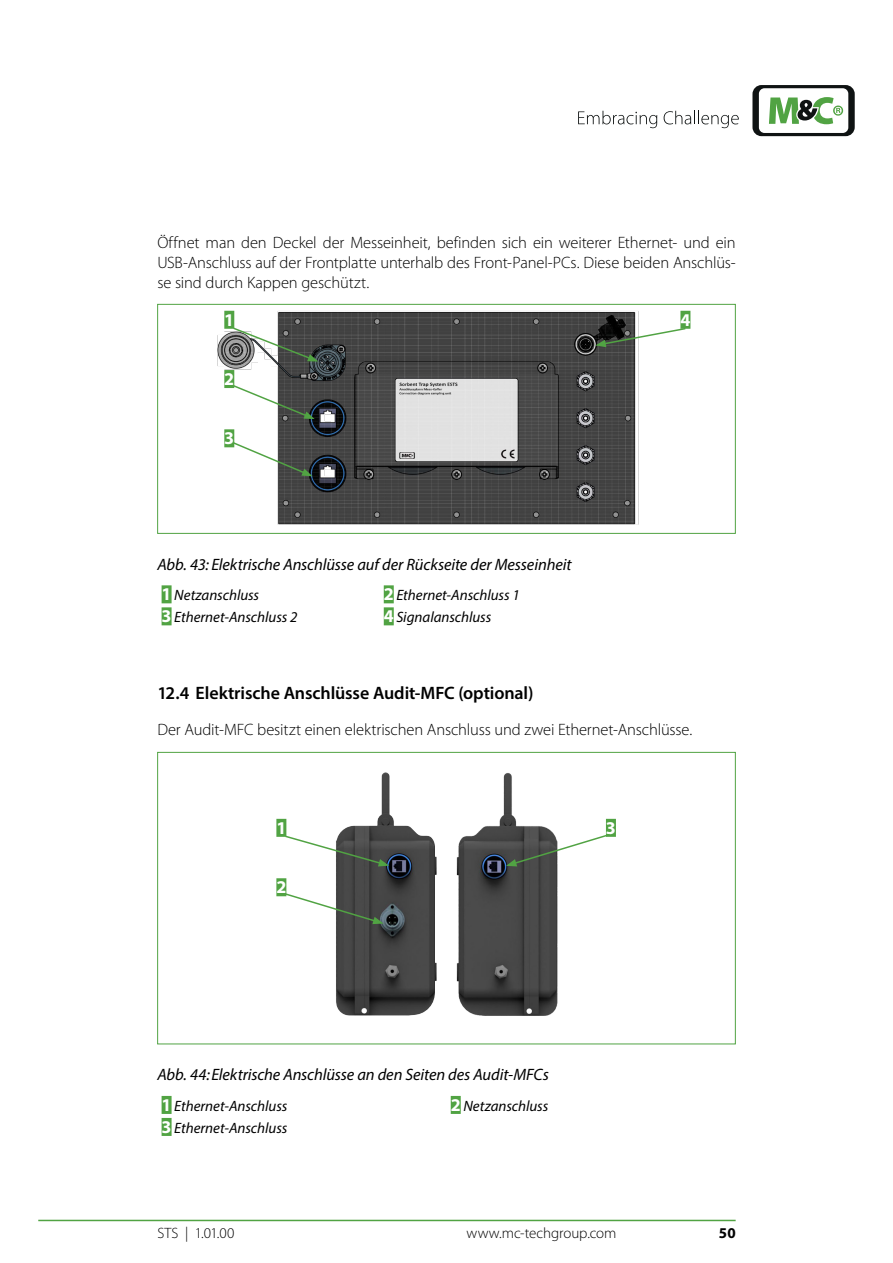
<style>
.page{position:relative;width:893px;height:1263px;background:#fff}
.page>*{position:absolute;margin:0;border:0;box-sizing:border-box;transform-origin:0 0}
.t1{font:600 18px "Myriad Pro";letter-spacing:-.005em;color:#000}
._2_-_1_Table_Item{font:700 18px "Myriad Pro";color:#fff}
.MC_PF_DE11_Text_Body{font:300 16.5px/19.8px "Myriad Pro";letter-spacing:-.01em;color:#000;text-align:justify}
.t2{font:italic 16.5px "Myriad Pro";letter-spacing:-.005em;color:#000}
.MC_PF1-18_Illustrati{font:italic 15px "Myriad Pro";letter-spacing:-.005em;color:#000}
.t3{font:300 15px "Myriad Pro";color:#000}
.t4{font:700 15px "Myriad Pro";color:#000}
.s1{font-weight:700;font-style:normal;font-size:18px;color:#fff}
</style>
<div class="page">
<svg style="left:578px;top:111px;width:79px;height:17px"></svg>
<svg style="left:664px;top:111px;width:75px;height:17px"></svg>
<svg style="left:752px;top:85px;width:103px;height:51px"></svg>
<hr style="left:38px;top:1220px;width:698px;height:1px;background:#51a343">
<svg style="left:157px;top:304px;width:579px;height:230px"></svg>
<div style="left:162px;top:585px;width:10px;height:18px;background:#51a343"></div>
<div style="left:384px;top:585px;width:10px;height:18px;background:#51a343"></div>
<div style="left:162px;top:607px;width:10px;height:18px;background:#51a343"></div>
<div style="left:384px;top:607px;width:10px;height:18px;background:#51a343"></div>
<svg style="left:157px;top:752px;width:579px;height:292px"></svg>
<div style="left:162px;top:1096px;width:10px;height:18px;background:#51a343"></div>
<div style="left:451px;top:1096px;width:10px;height:18px;background:#51a343"></div>
<div style="left:162px;top:1118px;width:10px;height:18px;background:#51a343"></div>
<svg style="left:232px;top:326px;width:86px;height:36px"></svg>
<div style="left:224px;top:311px;width:10px;height:18px;background:#51a343"></div>
<svg style="left:232px;top:441px;width:81px;height:35px"></svg>
<div style="left:224px;top:429px;width:10px;height:18px;background:#51a343"></div>
<div style="left:680px;top:311px;width:10px;height:18px;background:#51a343"></div>
<svg style="left:595px;top:327px;width:92px;height:20px"></svg>
<svg style="left:232px;top:384px;width:83px;height:35px"></svg>
<div style="left:224px;top:370px;width:10px;height:18px;background:#51a343"></div>
<svg style="left:284px;top:834px;width:105px;height:32px"></svg>
<div style="left:276px;top:819px;width:10px;height:18px;background:#51a343"></div>
<div style="left:606px;top:819px;width:10px;height:18px;background:#51a343"></div>
<svg style="left:506px;top:833px;width:105px;height:33px"></svg>
<svg style="left:284px;top:892px;width:100px;height:32px"></svg>
<div style="left:276px;top:878px;width:10px;height:18px;background:#51a343"></div>
<p class="MC_PF_DE11_Text_Body" style="left:157px;top:233px;width:580px">Öffnet man den Deckel der Messeinheit, befinden sich ein weiterer Ethernet- und ein USB-Anschluss auf der Frontplatte unterhalb des Front-Panel-PCs. Diese beiden Anschlüs&shy;se sind durch Kappen geschützt.</p>
<p class="_2_-_1_Table_Item" style="left:224px;top:308px;width:11px">1</p>
<p class="_2_-_1_Table_Item" style="left:224px;top:367px;width:11px">2</p>
<p class="_2_-_1_Table_Item" style="left:224px;top:426px;width:11px">3</p>
<p class="t2" style="left:157px;top:554px;width:416px">Abb. 43: Elektrische Anschlüsse auf der Rückseite der Messeinheit</p>
<p class="MC_PF1-18_Illustrati" style="left:162px;top:586px;width:99px"><span class="s1">1</span> Netzanschluss</p>
<p class="MC_PF1-18_Illustrati" style="left:384px;top:586px;width:137px"><span class="s1">2</span> Ethernet-Anschluss 1</p>
<p class="MC_PF1-18_Illustrati" style="left:162px;top:608px;width:137px"><span class="s1">3</span> Ethernet-Anschluss 2</p>
<p class="MC_PF1-18_Illustrati" style="left:384px;top:608px;width:109px"><span class="s1">4</span> Signalanschluss</p>
<p class="_2_-_1_Table_Item" style="left:680px;top:308px;width:11px">4</p>
<p class="t1" style="left:157px;top:682px;width:378px">12.4 Elektrische Anschlüsse Audit-MFC (optional)</p>
<p class="MC_PF_DE11_Text_Body" style="left:157px;top:720px;width:536px">Der Audit-MFC besitzt einen elektrischen Anschluss und zwei Ethernet-Anschlüsse.</p>
<p class="_2_-_1_Table_Item" style="left:276px;top:816px;width:11px">1</p>
<p class="_2_-_1_Table_Item" style="left:606px;top:816px;width:11px">3</p>
<p class="_2_-_1_Table_Item" style="left:276px;top:875px;width:11px">2</p>
<p class="t2" style="left:157px;top:1065px;width:393px">Abb. 44:Elektrische Anschlüsse an den Seiten des Audit-MFCs</p>
<p class="MC_PF1-18_Illustrati" style="left:162px;top:1096px;width:127px"><span class="s1">1</span> Ethernet-Anschluss</p>
<p class="MC_PF1-18_Illustrati" style="left:451px;top:1096px;width:99px"><span class="s1">2</span> Netzanschluss</p>
<p class="MC_PF1-18_Illustrati" style="left:162px;top:1119px;width:127px"><span class="s1">3</span> Ethernet-Anschluss</p>
<p class="t3" style="left:157px;top:1224px;width:79px">STS | 1.01.00</p>
<p class="t3" style="left:466px;top:1224px;width:152px">www.mc-techgroup.com</p>
<p class="t4" style="left:719px;top:1223px;width:18px">50</p>
</div>
